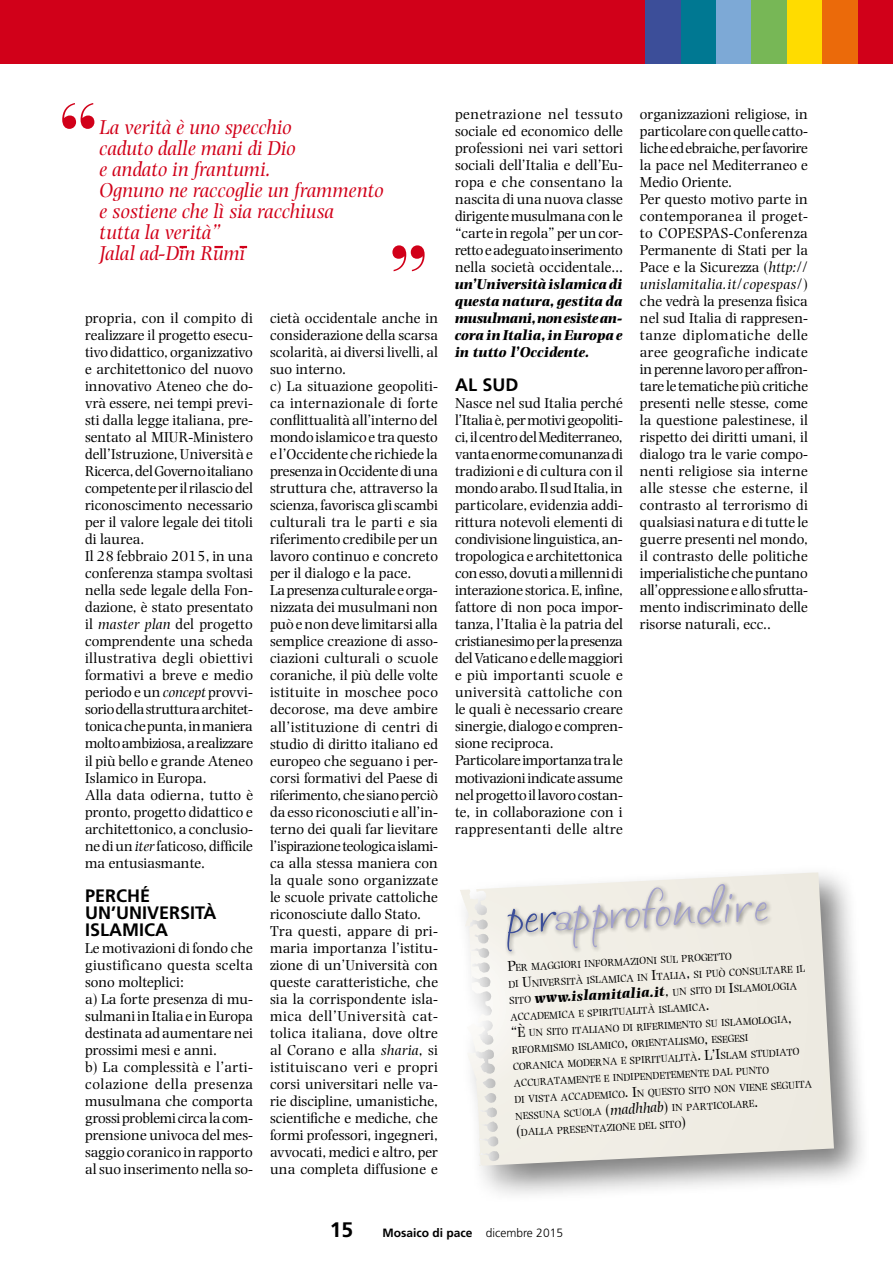
<style>
.page{position:relative;width:893px;height:1263px;background:#fff}
.page>*{position:absolute;margin:0;border:0;box-sizing:border-box;transform-origin:0 0}
.t1{font:700 82.5px "Bauer Bodoni Std";color:#d10019}
.t2{font:italic 21px/21px "Photina MT Std";color:#d10019}
.t3{font:700 21px "Frutiger LT Std";color:#000}
.t4{font:700 18px/17px "Frutiger LT Std";color:#000}
.t5{font:15px/17px "Photina MT Std";color:#000}
.t6{font:italic 700 15px/17px "Photina MT Std";letter-spacing:-.005em;color:#000;text-align:justify}
.t7{font:700 12px "Frutiger LT Std";color:#000}
.t8{font:10.5px/16.5px "Photina MT Std";color:#000}
.s1{font-style:italic}
.s2{font-size:15px}
.s3{font-weight:700;font-style:italic;font-size:15px}
.s4{font-style:italic;font-size:15px}
.s5{font-weight:300}
</style>
<div class="page">
<div style="left:0;top:0;width:893px;height:64px;background:#d10019"></div>
<div style="left:646px;top:0;width:35px;height:64px;background:#3c4e99"></div>
<div style="left:681px;top:0;width:35px;height:64px;background:#007892"></div>
<div style="left:716px;top:0;width:36px;height:64px;background:#7da9d6"></div>
<div style="left:752px;top:0;width:35px;height:64px;background:#77b756"></div>
<div style="left:787px;top:0;width:35px;height:64px;background:#ffdc00"></div>
<div style="left:822px;top:0;width:36px;height:64px;background:#eb6a0a"></div>
<div style="left:450px;top:862px;width:418px;height:340px;background:#000;opacity:.5"></div>
<div style="left:504px;top:881px;width:269px;height:76px;background:#f1eee5"></div>
<svg style="left:460px;top:872px;width:353px;height:79px"></svg>
<svg style="left:214px;top:246px;width:9px;height:2px"></svg>
<svg style="left:180px;top:246px;width:7px;height:2px"></svg>
<svg style="left:240px;top:246px;width:7px;height:2px"></svg>
<h1 class="t1" style="left:58px;top:84px;width:43px">“</h1>
<h2 class="t2" style="left:99px;top:117px;width:286px">La verità è uno specchio<br>caduto dalle mani di Dio<br>e andato in frantumi.<br>Ognuno ne raccoglie un frammento e sostiene che lì sia racchiusa<br>tutta la verità”<br>Jalal ad-Din Rumi</h2>
<h1 class="t1" style="left:388px;top:227px;width:43px">”</h1>
<p class="t5" style="left:85px;top:310px;width:170px">propria, con il compito di realizzare il progetto esecu&shy;tivo didattico, organizzativo e architettonico del nuovo innovativo Ateneo che do&shy;vrà essere, nei tempi previ&shy;sti dalla legge italiana, pre&shy;sentato al MIUR-Ministero dell’Istruzione, Università e<br>Ricerca, del Governo italiano competente per il rilascio del riconoscimento necessario per il valore legale dei titoli di laurea.<br>Il 28 febbraio 2015, in una conferenza stampa svoltasi nella sede legale della Fon&shy;dazione, è stato presentato il <span class="s1">master plan</span> del progetto comprendente una scheda illustrativa degli obiettivi formativi a breve e medio periodo e un <span class="s1">concept</span> provvi&shy;sorio della struttura architet&shy;tonica che punta, in maniera molto ambiziosa, a realizzare il più bello e grande Ateneo<br>Islamico in Europa.<br>Alla data odierna, tutto è pronto, progetto didattico e architettonico, a conclusio&shy;ne di un <span class="s1">iter</span> faticoso, difficile ma entusiasmante.</p>
<p class="t4" style="left:85px;top:887px;width:67px">PERCHÉ<br>UN’UNIVERSIT</p>
<p class="t4" style="left:204px;top:904px;width:14px">À</p>
<p class="t4" style="left:85px;top:921px;width:12px">ISLAMICA</p>
<p class="t5" style="left:85px;top:939px;width:170px">Le motivazioni di fondo che giustificano questa scelta sono molteplici:<br>a) La forte presenza di mu&shy;sulmani in Italia e in Europa destinata ad aumentare nei prossimi mesi e anni.<br>b) La complessità e l’arti&shy;colazione della presenza musulmana che comporta grossi problemi circa la com&shy;prensione univoca del mes&shy;saggio coranico in rapporto al suo inserimento nella so-</p>
<p class="t5" style="left:270px;top:310px;width:170px">cietà occidentale anche in considerazione della scarsa scolarità, ai diversi livelli, al suo interno.<br>c) La situazione geopoliti&shy;ca internazionale di forte conflittualità all’interno del mondo islamico e tra questo e l’Occidente che richiede la presenza in Occidente di una struttura che, attraverso la scienza, favorisca gli scambi culturali tra le parti e sia riferimento credibile per un lavoro continuo e concreto per il dialogo e la pace.<br>La presenza culturale e orga&shy;nizzata dei musulmani non può e non deve limitarsi alla semplice creazione di asso&shy;ciazioni culturali o scuole coraniche, il più delle volte istituite in moschee poco decorose, ma deve ambire all’istituzione di centri di studio di diritto italiano ed europeo che seguano i per&shy;corsi formativi del Paese di riferimento, che siano perciò da esso riconosciuti e all’in&shy;terno dei quali far lievitare l’ispirazione teologica islami&shy;ca alla stessa maniera con la quale sono organizzate le scuole private cattoliche riconosciute dallo Stato.<br>Tra questi, appare di pri&shy;maria importanza l’istitu&shy;zione di un’Università con queste caratteristiche, che sia la corrispondente isla&shy;mica dell’Università cat&shy;tolica italiana, dove oltre al Corano e alla <span class="s1">sharia</span>, si istituiscano veri e propri corsi universitari nelle va&shy;rie discipline, umanistiche, scientifiche e mediche, che formi professori, ingegneri, avvocati, medici e altro, per una completa diffusione e</p>
<p class="t5" style="left:455px;top:106px;width:170px;text-align:justify">penetrazione nel tessuto sociale ed economico delle professioni nei vari settori sociali dell’Italia e dell’Eu&shy;ropa e che consentano la nascita di una nuova classe dirigente musulmana con le “carte in regola” per un cor&shy;retto e adeguato inserimento nella società occidentale…</p>
<p class="t6" style="left:455px;top:276px;width:169px">un’Università islamica di questa natura, gestita da musulmani, non esiste an&shy;cora in Italia, in Europa e in tutto l’Occidente.</p>
<p class="t4" style="left:455px;top:377px;width:40px">AL SUD</p>
<p class="t5" style="left:455px;top:395px;width:170px">Nasce nel sud Italia perché l’Italia è, per motivi geopoliti&shy;ci, il centro del Mediterraneo, vanta enorme comunanza di tradizioni e di cultura con il mondo arabo. Il sud Italia, in particolare, evidenzia addi&shy;rittura notevoli elementi di condivisione linguistica, an&shy;tropologica e architettonica con esso, dovuti a millenni di interazione storica. E, infine, fattore di non poca impor&shy;tanza, l’Italia è la patria del cristianesimo per la presenza del Vaticano e delle maggiori e più importanti scuole e università cattoliche con le quali è necessario creare sinergie, dialogo e compren&shy;sione reciproca.<br>Particolare importanza tra le motivazioni indicate assume nel progetto il lavoro costan&shy;te, in collaborazione con i rappresentanti delle altre</p>
<p class="t5" style="left:640px;top:106px;width:170px">organizzazioni religiose, in particolare con quelle catto&shy;liche ed ebraiche, per favorire la pace nel Mediterraneo e<br>Medio Oriente.<br>Per questo motivo parte in contemporanea il proget&shy;to COPESPAS-Conferenza<br>Permanente di Stati per la<br>Pace e la Sicurezza (<span class="s1">http:// unislamitalia.it/copespas</span>/) che vedrà la presenza fisica nel sud Italia di rappresen&shy;tanze diplomatiche delle aree geografiche indicate in perenne lavoro per affron&shy;tare le tematiche più critiche presenti nelle stesse, come la questione palestinese, il rispetto dei diritti umani, il dialogo tra le varie compo&shy;nenti religiose sia interne alle stesse che esterne, il contrasto al terrorismo di qualsiasi natura e di tutte le guerre presenti nel mondo, il contrasto delle politiche imperialistiche che puntano all’oppressione e allo sfrutta&shy;mento indiscriminato delle risorse naturali, ecc..</p>
<p class="t8" style="left:507px;top:959px;width:299px;rotate:-3deg"><span class="s2">P</span>er maggiori informazioni sul progetto<br>di <span class="s2">U</span>niversità islamica in <span class="s2">I</span>talia<span class="s2">,</span> si può consultare il sito <span class="s3">www.islamitalia.it</span><span class="s2">,</span> un sito di <span class="s2">I</span>slamologia accademica e spiritualità islamica<span class="s2">.<br>“È</span> un sito italiano di riferimento su islamologia<span class="s2">, </span>riformismo islamico<span class="s2">,</span> orientalismo<span class="s2">,</span> esegesi<br>coranica moderna e spiritualità<span class="s2">. L’I</span>slam studiato accuratamente e indipendetemente dal punto<br>di vista accademico<span class="s2">. I</span>n questo sito non viene seguita nessuna scuola <span class="s2">(</span><span class="s4">madhhab</span><span class="s2">)</span> in particolare<span class="s2">.<br>(</span>dalla presentazione del sito<span class="s2">)</span></p>
<h2 class="t3" style="left:330px;top:1217px;width:25px">15</h2>
<p class="t7" style="left:382px;top:1226px;width:182px">MOSAICO DI PACE <span class="s5">dicembre 2015</span></p>
</div>
